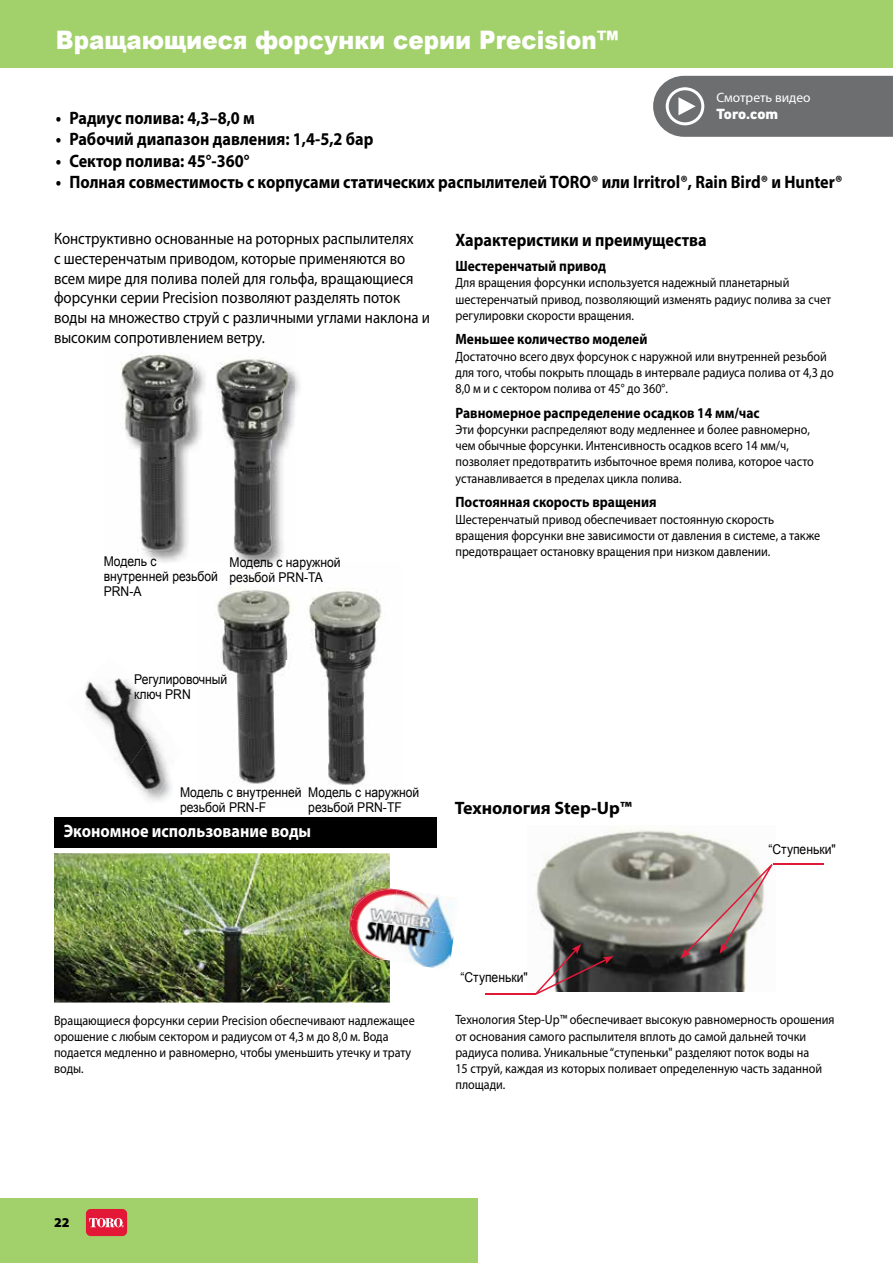
<style>
.page{position:relative;width:893px;height:1263px;background:#fff}
.page>*{position:absolute;margin:0;border:0;box-sizing:border-box;transform-origin:0 0}
.t1{font:900 25.5px "Arial";color:#fff;scale:.9 1}
.t2{font:700 18px "Myriad Pro";color:#000;scale:.9 1}
.t3{font:700 18px "Myriad Pro";color:#fff;scale:.9 1}
.t4{font:700 18px "Myriad Pro";color:#000}
.t5{font:16.5px/19.8px "Myriad Pro";color:#000;scale:.9 1}
.t6{font:700 15px "Myriad Pro";color:#000;scale:.9 1}
.t7{font:800 15px "DIN Next LT Pro";letter-spacing:-.015em;color:#fff}
.t8{font:13.5px/16.2px "Myriad Pro";color:#000;scale:.9 1}
.t9{font:13.5px/15px "Arial";color:#000;scale:.9 1}
.t10{font:13.5px "Myriad Pro";color:#fff}
.t11{font:900 13.5px "Myriad Pro";color:#000}
</style>
<div class="page">
<div style="left:0;top:1199px;width:477px;height:64px;background:#a2d06b"></div>
<div style="left:0;top:0;width:893px;height:68px;background:#a2d06b"></div>
<div style="left:86px;top:1209px;width:41px;height:27px;background:#e31837;border-radius:5px"></div>
<svg style="left:89px;top:1218px;width:35px;height:9px"></svg>
<img style="left:121px;top:354px;width:174px;height:208px">
<img style="left:535px;top:829px;width:220px;height:162px">
<img style="left:54px;top:853px;width:336px;height:149px">
<img style="left:215px;top:589px;width:167px;height:197px">
<img style="left:85px;top:679px;width:58px;height:88px">
<img style="left:124px;top:722px;width:47px;height:79px">
<svg style="left:535px;top:944px;width:78px;height:51px"></svg>
<svg style="left:680px;top:864px;width:93px;height:95px"></svg>
<hr style="left:773px;top:863px;width:50px;height:2px;background:#e11837">
<hr style="left:485px;top:993px;width:51px;height:1px;background:#e11837">
<img style="left:390px;top:888px;width:63px;height:43px">
<img style="left:413px;top:931px;width:41px;height:37px">
<img style="left:350px;top:884px;width:40px;height:35px">
<img style="left:345px;top:919px;width:45px;height:43px">
<img style="left:351px;top:890px;width:41px;height:29px">
<img style="left:392px;top:890px;width:43px;height:41px">
<img style="left:349px;top:919px;width:43px;height:41px">
<img style="left:387px;top:925px;width:46px;height:35px">
<div style="left:54px;top:818px;width:382px;height:30px;background:#000"></div>
<svg style="left:653px;top:76px;width:240px;height:61px;background:#767779"></svg>
<h1 class="t1" style="left:56px;top:21px;width:627px">Вращающиеся форсунки серии Precision™</h1>
<p class="t10" style="left:716px;top:90px;width:96px">Смотреть видео</p>
<p class="t7" style="left:716px;top:105px;width:63px">Toro.com</p>
<h2 class="t2" style="left:56px;top:106px;width:222px">• Радиус полива: 4,3–8,0 м</h2>
<h2 class="t2" style="left:56px;top:127px;width:354px">• Рабочий диапазон давления: 1,4-5,2 бар</h2>
<h2 class="t2" style="left:56px;top:149px;width:217px">• Сектор полива: 45°-360°</h2>
<h2 class="t2" style="left:56px;top:171px;width:875px">• Полная совместимость с корпусами статических распылителей TORO® или Irritrol®, Rain Bird® и Hunter®</h2>
<p class="t5" style="left:54px;top:228px;width:419px">Конструктивно основанные на роторных распылителях<br>с шестеренчатым приводом, которые применяются во всем мире для полива полей для гольфа, вращающиеся форсунки серии Precision позволяют разделять поток воды на множество струй с различными углами наклона и высоким сопротивлением ветру.</p>
<h2 class="t2" style="left:455px;top:229px;width:281px">Характеристики и преимущества</h2>
<p class="t6" style="left:455px;top:256px;width:169px">Шестеренчатый привод</p>
<p class="t8" style="left:455px;top:274px;width:419px">Для вращения форсунки используется надежный планетарный шестеренчатый привод, позволяющий изменять радиус полива за счет регулировки скорости вращения.</p>
<p class="t6" style="left:455px;top:330px;width:215px">Меньшее количество моделей</p>
<p class="t8" style="left:455px;top:348px;width:422px">Достаточно всего двух форсунок с наружной или внутренней резьбой для того, чтобы покрыть площадь в интервале радиуса полива от 4,3 до<br>8,0 м и с сектором полива от 45° до 360°.</p>
<p class="t6" style="left:455px;top:403px;width:339px">Равномерное распределение осадков 14 мм/час</p>
<p class="t8" style="left:455px;top:421px;width:400px">Эти форсунки распределяют воду медленнее и более равномерно, чем обычные форсунки. Интенсивность осадков всего 14 мм/ч, позволяет предотвратить избыточное время полива, которое часто устанавливается в пределах цикла полива.</p>
<p class="t6" style="left:455px;top:492px;width:225px">Постоянная скорость вращения</p>
<p class="t8" style="left:455px;top:511px;width:407px">Шестеренчатый привод обеспечивает постоянную скорость вращения форсунки вне зависимости от давления в системе, а также предотвращает остановку вращения при низком давлении.</p>
<p class="t9" style="left:104px;top:554px;width:128px">Модель с внутренней резьбой<br>PRN-A</p>
<p class="t9" style="left:230px;top:555px;width:125px">Модель с наружной резьбой PRN-TA</p>
<p class="t9" style="left:134px;top:672px;width:105px">Регулировочный ключ PRN</p>
<p class="t9" style="left:180px;top:785px;width:137px">Модель с внутренней резьбой PRN-F</p>
<p class="t9" style="left:308px;top:785px;width:125px">Модель с наружной резьбой PRN-TF</p>
<h2 class="t3" style="left:64px;top:819px;width:276px">Экономное использование воды</h2>
<h2 class="t4" style="left:455px;top:796px;width:178px">Технология Step-Up™</h2>
<p class="t9" style="left:460px;top:970px;width:76px">“Ступеньки"</p>
<p class="t9" style="left:768px;top:842px;width:76px">“Ступеньки"</p>
<p class="t8" style="left:54px;top:1012px;width:402px">Вращающиеся форсунки серии Precision обеспечивают надлежащее орошение с любым сектором и радиусом от 4,3 м до 8,0 м. Вода подается медленно и равномерно, чтобы уменьшить утечку и трату воды.</p>
<p class="t8" style="left:455px;top:1011px;width:423px">Технология Step-Up™ обеспечивает высокую равномерность орошения от основания самого распылителя вплоть до самой дальней точки радиуса полива. Уникальные “ступеньки" разделяют поток воды на<br>15 струй, каждая из которых поливает определенную часть заданной площади.</p>
<p class="t11" style="left:54px;top:1214px;width:17px">22</p>
</div>
